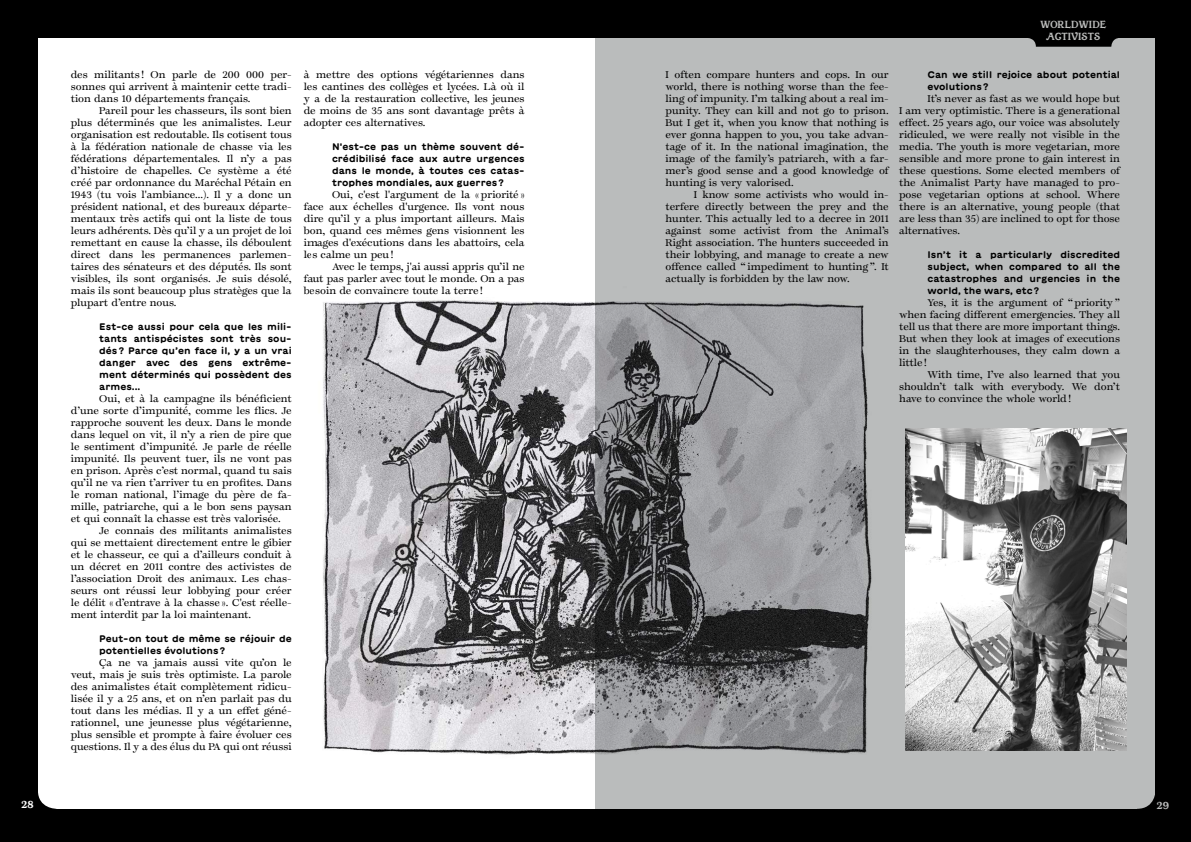
<style>
.page{position:relative;width:1191px;height:842px;background:#fff}
.page>*{position:absolute;margin:0;border:0;box-sizing:border-box;transform-origin:0 0}
.t1{font:700 10px "Temeraire";color:#fff}
.t2{font:700 10px "Temeraire";color:#b9baba}
.t3{font:9.5px/12px "Temeraire";letter-spacing:-.01em;color:#000;text-align:justify}
.t4{font:700 9.5px/12px "GT Maru";color:#000;text-align:justify}
.t5{font:9px/12px "Buena Park JF";color:#bdbebd;text-align:center}
.s1{color:#cbcdcc}
</style>
<div class="page">
<div style="left:0;top:0;width:1191px;height:38px;background:#000"></div>
<div style="left:0;top:809px;width:1174px;height:33px;background:#000"></div>
<div style="left:0;top:0;width:38px;height:842px;background:#000"></div>
<svg style="left:595px;top:38px;width:596px;height:804px;background:#979999"></svg>
<svg style="left:1137px;top:790px;width:54px;height:50px"></svg>
<img style="left:323px;top:238px;width:566px;height:552px">
<img style="left:905px;top:428px;width:221px;height:323px">
<div style="left:1027px;top:21px;width:93px;height:26px;background:#000;border-radius:9px"></div>
<svg style="left:38px;top:793px;width:18px;height:16px"></svg>
<p class="t3" style="left:71px;top:69px;width:222px">des militants ! On parle de 200 000 per&shy;sonnes qui arrivent à maintenir cette tradi&shy;tion dans 10 départements français.</p>
<p class="t3" style="left:71px;top:105px;width:222px;text-indent:28px">Pareil pour les chasseurs, ils sont bien plus déterminés que les animalistes. Leur organisation est redoutable. Ils cotisent tous à la fédération nationale de chasse via les fédérations départementales. Il n’y a pas d’histoire de chapelles. Ce système a été créé par ordonnance du Maréchal Pétain en 1943 (tu vois l'ambiance...). Il y a donc un président national, et des bureaux départe&shy;mentaux très actifs qui ont la liste de tous leurs adhérents. Dès qu’il y a un projet de loi remettant en cause la chasse, ils déboulent direct dans les permanences parlemen&shy;taires des sénateurs et des députés. Ils sont visibles, ils sont organisés. Je suis désolé, mais ils sont beaucoup plus stratèges que la plupart d’entre nous.</p>
<p class="t4" style="left:99px;top:321px;width:194px">Est-ce aussi pour cela que les mili&shy;tants antispécistes sont très sou&shy;dés ? Parce qu’en face il, y a un vrai danger avec des gens extrême&shy;ment déterminés qui possèdent des armes...</p>
<p class="t3" style="left:71px;top:393px;width:222px;text-indent:28px">Oui, et à la campagne ils bénéficient d’une sorte d’impunité, comme les flics. Je rapproche souvent les deux. Dans le monde dans lequel on vit, il n’y a rien de pire que le sentiment d’impunité. Je parle de réelle impunité. Ils peuvent tuer, ils ne vont pas en prison. Après c’est normal, quand tu sais qu’il ne va rien t’arriver tu en profites. Dans le roman national, l’image du père de fa&shy;mille, patriarche, qui a le bon sens paysan et qui connaît la chasse est très valorisée.</p>
<p class="t3" style="left:71px;top:525px;width:222px;text-indent:28px">Je connais des militants animalistes qui se mettaient directement entre le gibier et le chasseur, ce qui a d’ailleurs conduit à un décret en 2011 contre des activistes de l’association Droit des animaux. Les chas&shy;seurs ont réussi leur lobbying pour créer le délit « d’entrave à la chasse ». C'est réelle&shy;ment interdit par la loi maintenant.</p>
<p class="t4" style="left:99px;top:632px;width:194px">Peut-on tout de même se réjouir de potentielles évolutions ?</p>
<p class="t3" style="left:71px;top:657px;width:222px;text-indent:28px">Ça ne va jamais aussi vite qu’on le veut, mais je suis très optimiste. La parole des animalistes était complètement ridicu&shy;lisée il y a 25 ans, et on n’en parlait pas du tout dans les médias. Il y a un effet géné&shy;rationnel, une jeunesse plus végétarienne, plus sensible et prompte à faire évoluer ces questions. Il y a des élus du PA qui ont réussi</p>
<p class="t3" style="left:304px;top:69px;width:222px">à mettre des options végétariennes dans les cantines des collèges et lycées. Là où il y a de la restauration collective, les jeunes de moins de 35 ans sont davantage prêts à adopter ces alternatives.</p>
<p class="t4" style="left:332px;top:140px;width:194px">N'est-ce pas un thème souvent dé&shy;crédibilisé face aux autre urgences dans le monde, à toutes ces catas&shy;trophes mondiales, aux guerres ?</p>
<p class="t3" style="left:304px;top:189px;width:222px;text-indent:28px">Oui, c'est l'argument de la « priorité » face aux échelles d'urgence. Ils vont nous dire qu’il y a plus important ailleurs. Mais bon, quand ces mêmes gens visionnent les images d'exécutions dans les abattoirs, cela les calme un peu !</p>
<p class="t3" style="left:304px;top:261px;width:222px;text-indent:28px">Avec le temps, j'ai aussi appris qu’il ne faut pas parler avec tout le monde. On a pas besoin de convaincre toute la terre !</p>
<p class="t5" style="left:1040px;top:18px;width:68px">WORLDWIDE<br>ACTIVISTS</p>
<p class="t3" style="left:665px;top:69px;width:225px">I often compare hunters and cops. In our world, there is nothing worse than the fee&shy;ling of impunity. I’m talking about a real im&shy;punity. They can kill and not go to prison.<br>But I get it, when you know that nothing is ever gonna happen to you, you take advan&shy;tage of it. In the national imagination, the image of the family’s patriarch, with a far&shy;mer’s good sense and a good knowledge of hunting is very valorised.</p>
<p class="t3" style="left:665px;top:189px;width:225px;text-indent:28px">I know some activists who would in&shy;terfere directly between the prey and the hunter. This actually led to a decree in 2011 against some activist from the Animal’s Right association. The hunters succeeded in their lobbying, and manage to create a new offence called “ impediment to hunting ”. It actually is forbidden by the law now.</p>
<p class="t4" style="left:927px;top:69px;width:194px">Can we still rejoice about potential evolutions ?</p>
<p class="t3" style="left:899px;top:93px;width:222px;text-indent:28px">It’s never as fast as we would hope but I am very optimistic. There is a generational effect. 25 years ago, our voice was absolutely ridiculed, we were really not visible in the media. The youth is more vegetarian, more sensible and more prone to gain interest in these questions. Some elected members of the Animalist Party have managed to pro&shy;pose vegetarian options at school. Where there is an alternative, young people (that are less than 35) are inclined to opt for those alternatives.</p>
<p class="t4" style="left:927px;top:249px;width:194px">Isn’t it a particularly discredited subject, when compared to all the catastrophes and urgencies in the world, the wars, etc ?</p>
<p class="t3" style="left:899px;top:297px;width:222px;text-indent:28px">Yes, it is the argument of “ priority ” when facing different emergencies. They all tell us that there are more important things.<br>But when they look at images of executions in the slaughterhouses, they calm down a little !</p>
<p class="t3" style="left:899px;top:369px;width:222px;text-indent:28px">With time, I’ve also learned that you shouldn’t talk with everybody. We don’t have to convince the whole world !</p>
<p class="t1" style="left:21px;top:798px;width:14px">28</p>
<p class="t1" style="left:12px;top:798px;width:14px">28</p>
<p class="t2" style="left:1156px;top:799px;width:24px">29<span class="s1">29</span></p>
</div>
